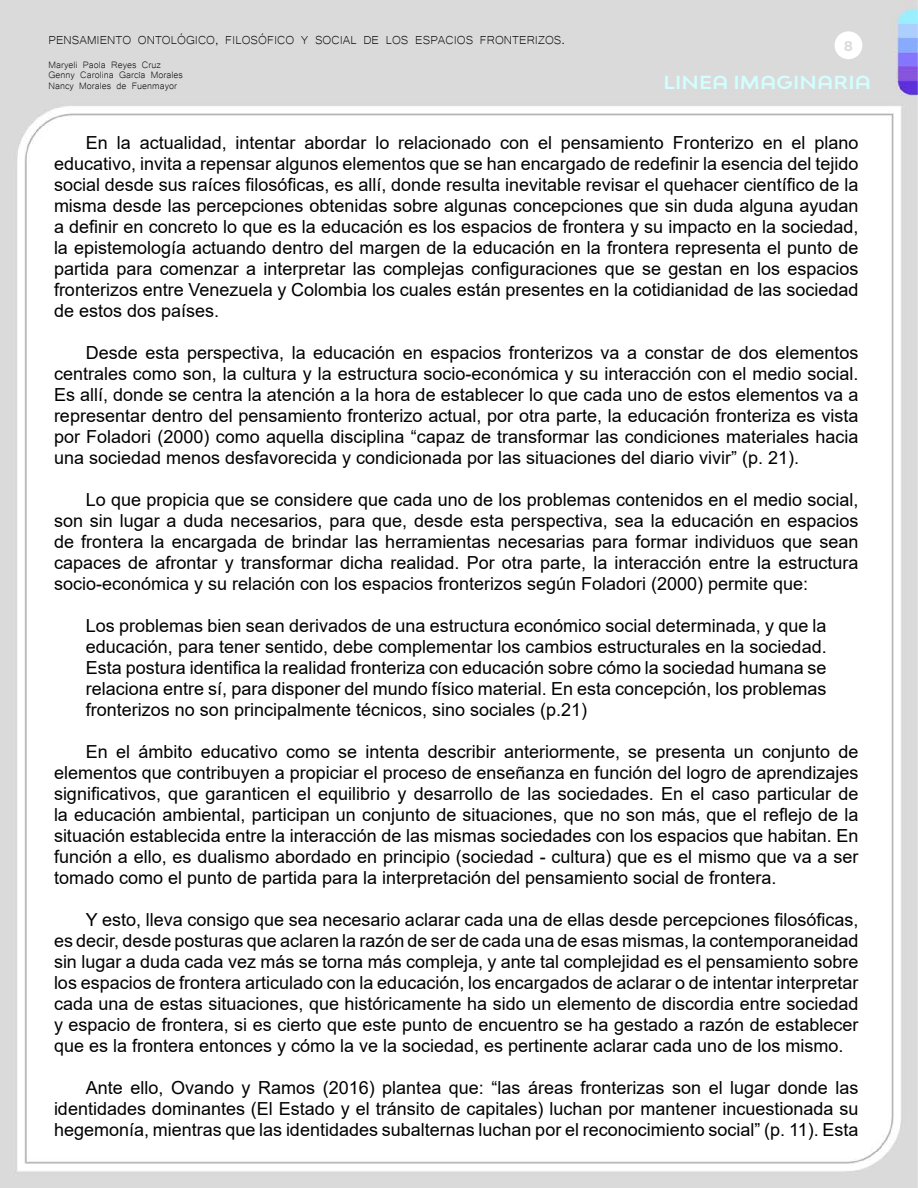
<style>
.page{position:relative;width:918px;height:1188px;background:#fff}
.page>*{position:absolute;margin:0;border:0;box-sizing:border-box;transform-origin:0 0}
.t1{font:18px/21px "Arial";color:#000;text-align:justify}
.t2{font:700 expanded 18px "Bw Modelica SS01";letter-spacing:.01em;color:#d2ffff}
.t3{font:15px "Microsoft Yi Baiti";color:#000}
.t4{font:700 expanded 13.5px "Bw Modelica SS01";color:#dbdbdb}
.t5{font:12px/10.5px "Microsoft Yi Baiti";color:#000}
</style>
<div class="page">
<img style="left:0;top:0;width:918px;height:1188px">
<div style="left:835px;top:31px;width:27px;height:28px;background:#fff;border-radius:50%"></div>
<p class="t3" style="left:48px;top:31px;width:518px">PENSAMIENTO ONTOLÓGICO, FILOSÓFICO Y SOCIAL DE LOS ESPACIOS FRONTERIZOS.</p>
<p class="t5" style="left:48px;top:58px;width:136px">Maryeli Paola Reyes Cruz<br>Genny Carolina García Morales<br>Nancy Morales de Fuenmayor</p>
<p class="t4" style="left:844px;top:37px;width:11px">8</p>
<p class="t2" style="left:663px;top:71px;width:209px">LINEA IMAGINARIA</p>
<p class="t1" style="left:54px;top:132px;width:806px;text-indent:32px">En la actualidad, intentar abordar lo relacionado con el pensamiento Fronterizo en el plano educativo, invita a repensar algunos elementos que se han encargado de redefinir la esencia del tejido social desde sus raíces filosóficas, es allí, donde resulta inevitable revisar el quehacer científico de la misma desde las percepciones obtenidas sobre algunas concepciones que sin duda alguna ayudan a definir en concreto lo que es la educación es los espacios de frontera y su impacto en la sociedad, la epistemología actuando dentro del margen de la educación en la frontera representa el punto de partida para comenzar a interpretar las complejas configuraciones que se gestan en los espacios fronterizos entre Venezuela y Colombia los cuales están presentes en la cotidianidad de las sociedad de estos dos países.</p>
<p class="t1" style="left:54px;top:342px;width:806px;text-indent:32px">Desde esta perspectiva, la educación en espacios fronterizos va a constar de dos elementos centrales como son, la cultura y la estructura socio-económica y su interacción con el medio social.<br>Es allí, donde se centra la atención a la hora de establecer lo que cada uno de estos elementos va a representar dentro del pensamiento fronterizo actual, por otra parte, la educación fronteriza es vista por Foladori (2000) como aquella disciplina “capaz de transformar las condiciones materiales hacia una sociedad menos desfavorecida y condicionada por las situaciones del diario vivir” (p. 21).</p>
<p class="t1" style="left:54px;top:489px;width:806px;text-indent:32px">Lo que propicia que se considere que cada uno de los problemas contenidos en el medio social, son sin lugar a duda necesarios, para que, desde esta perspectiva, sea la educación en espacios de frontera la encargada de brindar las herramientas necesarias para formar individuos que sean capaces de afrontar y transformar dicha realidad. Por otra parte, la interacción entre la estructura socio-económica y su relación con los espacios fronterizos según Foladori (2000) permite que:</p>
<p class="t1" style="left:86px;top:615px;width:742px">Los problemas bien sean derivados de una estructura económico social determinada, y que la educación, para tener sentido, debe complementar los cambios estructurales en la sociedad.<br>Esta postura identifica la realidad fronteriza con educación sobre cómo la sociedad humana se relaciona entre sí, para disponer del mundo físico material. En esta concepción, los problemas fronterizos no son principalmente técnicos, sino sociales (p.21)</p>
<p class="t1" style="left:54px;top:741px;width:806px;text-indent:32px">En el ámbito educativo como se intenta describir anteriormente, se presenta un conjunto de elementos que contribuyen a propiciar el proceso de enseñanza en función del logro de aprendizajes significativos, que garanticen el equilibrio y desarrollo de las sociedades. En el caso particular de la educación ambiental, participan un conjunto de situaciones, que no son más, que el reflejo de la situación establecida entre la interacción de las mismas sociedades con los espacios que habitan. En función a ello, es dualismo abordado en principio (sociedad - cultura) que es el mismo que va a ser tomado como el punto de partida para la interpretación del pensamiento social de frontera.</p>
<p class="t1" style="left:54px;top:909px;width:806px;text-indent:32px">Y esto, lleva consigo que sea necesario aclarar cada una de ellas desde percepciones filosóficas, es decir, desde posturas que aclaren la razón de ser de cada una de esas mismas, la contemporaneidad sin lugar a duda cada vez más se torna más compleja, y ante tal complejidad es el pensamiento sobre los espacios de frontera articulado con la educación, los encargados de aclarar o de intentar interpretar cada una de estas situaciones, que históricamente ha sido un elemento de discordia entre sociedad y espacio de frontera, si es cierto que este punto de encuentro se ha gestado a razón de establecer que es la frontera entonces y cómo la ve la sociedad, es pertinente aclarar cada uno de los mismo.</p>
<p class="t1" style="left:54px;top:1077px;width:806px;text-indent:32px">Ante ello, Ovando y Ramos (2016) plantea que: “las áreas fronterizas son el lugar donde las identidades dominantes (El Estado y el tránsito de capitales) luchan por mantener incuestionada su hegemonía, mientras que las identidades subalternas luchan por el reconocimiento social” (p. 11). Esta</p>
</div>
